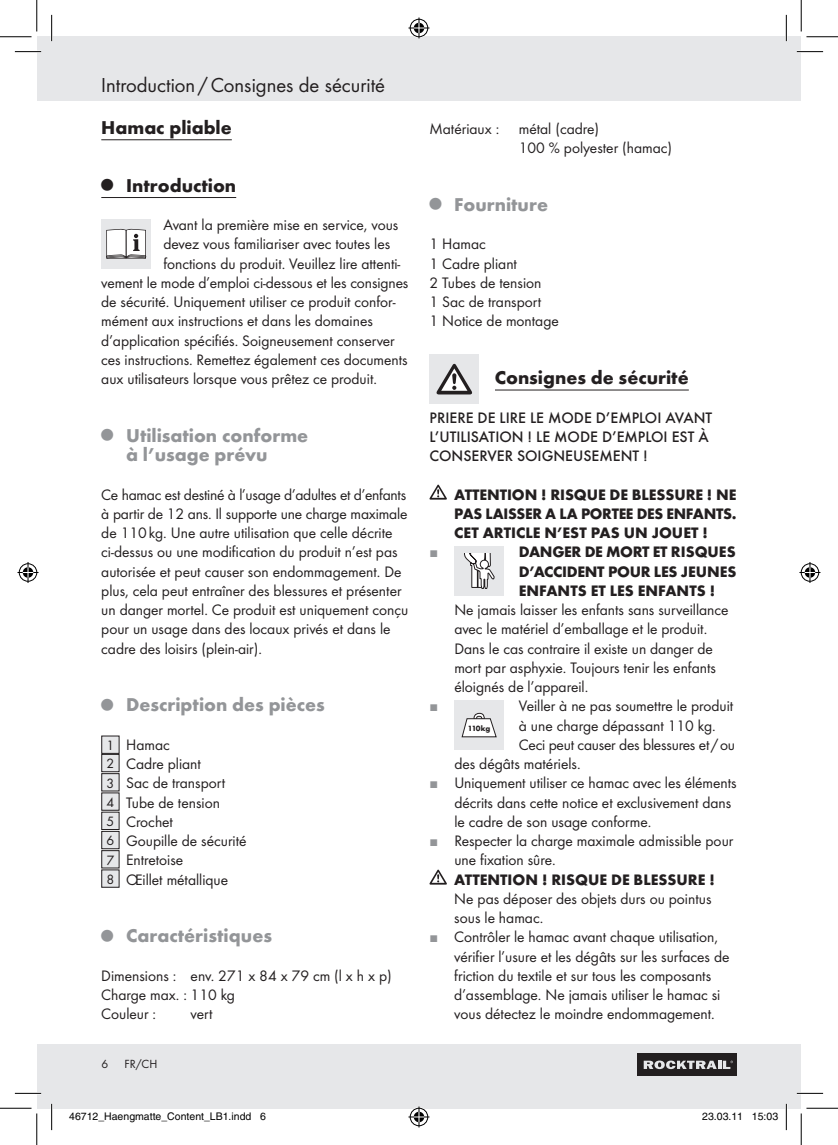
<style>
.page{position:relative;width:838px;height:1145px;background:#fff}
.page>*{position:absolute;margin:0;border:0;box-sizing:border-box;transform-origin:0 0}
.t1{font:21px "Futura Boo";color:#231f20}
.t2{font:700 19.25px/19.2px "Futura";color:#939598}
.t3{font:700 19.25px "Futura";color:#231f20}
.t4{font:15.75px/19.2px "Futura Boo";color:#231f20}
.t5{font:700 15.75px/19.2px "Futura";color:#231f20;text-align:justify}
.t6{font:500 15.75px/19.2px "Futura";color:#231f20}
.t7{font:15.75px "European Pi Three";color:#939598}
.t8{font:12.25px "Futura Boo";color:#231f20}
.t9{font:10.5px "Helvetica";color:#000}
.t10{font:700 7.88px "Futura";letter-spacing:-.06em;color:#231f20}
.s1{font-size:14px}
.s2{font-family:"European Pi Three";color:#939598}
</style>
<div class="page">
<div style="left:37px;top:37px;width:749px;height:64px;background:#e6e7e9"></div>
<div style="left:37px;top:1044px;width:749px;height:64px;background:#e6e7e9"></div>
<div style="left:786px;top:37px;width:15px;height:64px;background:#e6e7e9"></div>
<div style="left:786px;top:1044px;width:15px;height:64px;background:#e6e7e9"></div>
<div style="left:637px;top:1054px;width:99px;height:22px;background:#231f20"></div>
<svg style="left:643px;top:1061px;width:89px;height:8px"></svg>
<hr style="left:101px;top:139px;width:131px;height:1px;background:#231f20">
<hr style="left:101px;top:197px;width:135px;height:1px;background:#231f20">
<div style="left:101px;top:219px;width:50px;height:50px;background:#e6e7e9"></div>
<svg style="left:106px;top:229px;width:40px;height:30px"></svg>
<div style="left:102px;top:736px;width:17px;height:17px;background:#e6e7e9"></div>
<div style="left:101px;top:736px;width:18px;height:18px;border:1px solid #231f20"></div>
<div style="left:102px;top:754px;width:17px;height:18px;background:#e6e7e9"></div>
<div style="left:101px;top:754px;width:18px;height:18px;border:1px solid #231f20"></div>
<div style="left:102px;top:774px;width:17px;height:17px;background:#e6e7e9"></div>
<div style="left:101px;top:773px;width:18px;height:18px;border:1px solid #231f20"></div>
<div style="left:102px;top:793px;width:17px;height:17px;background:#e6e7e9"></div>
<div style="left:101px;top:792px;width:18px;height:19px;border:1px solid #231f20"></div>
<div style="left:102px;top:812px;width:17px;height:18px;background:#e6e7e9"></div>
<div style="left:101px;top:812px;width:18px;height:18px;border:1px solid #231f20"></div>
<div style="left:102px;top:831px;width:17px;height:18px;background:#e6e7e9"></div>
<div style="left:101px;top:831px;width:18px;height:18px;border:1px solid #231f20"></div>
<div style="left:102px;top:851px;width:17px;height:17px;background:#e6e7e9"></div>
<div style="left:101px;top:850px;width:18px;height:18px;border:1px solid #231f20"></div>
<div style="left:102px;top:870px;width:17px;height:17px;background:#e6e7e9"></div>
<div style="left:101px;top:869px;width:18px;height:19px;border:1px solid #231f20"></div>
<hr style="left:429px;top:390px;width:259px;height:1px;background:#231f20">
<div style="left:479px;top:354px;width:15px;height:50px;background:#fff"></div>
<div style="left:429px;top:354px;width:50px;height:50px;background:#e6e7e9"></div>
<svg style="left:436px;top:364px;width:36px;height:30px"></svg>
<svg style="left:429px;top:485px;width:18px;height:15px"></svg>
<div style="left:454px;top:546px;width:50px;height:50px;background:#e6e7e9"></div>
<svg style="left:464px;top:553px;width:30px;height:36px"></svg>
<div style="left:454px;top:700px;width:50px;height:50px;background:#e6e7e9"></div>
<svg style="left:461px;top:712px;width:36px;height:26px"></svg>
<svg style="left:429px;top:870px;width:18px;height:15px"></svg>
<hr style="left:15px;top:51px;width:26px;height:2px;background:#fff">
<hr style="left:796px;top:51px;width:27px;height:2px;background:#fff">
<hr style="left:15px;top:1092px;width:26px;height:2px;background:#fff">
<hr style="left:796px;top:1092px;width:27px;height:2px;background:#fff">
<hr style="left:51px;top:15px;width:2px;height:26px;background:#fff">
<hr style="left:51px;top:1104px;width:2px;height:26px;background:#fff">
<hr style="left:785px;top:15px;width:2px;height:26px;background:#fff">
<hr style="left:785px;top:1104px;width:2px;height:26px;background:#fff">
<svg style="left:15px;top:51px;width:26px;height:1px"></svg>
<svg style="left:796px;top:51px;width:27px;height:1px"></svg>
<svg style="left:15px;top:1093px;width:26px;height:1px"></svg>
<svg style="left:796px;top:1093px;width:27px;height:1px"></svg>
<svg style="left:51px;top:15px;width:1px;height:26px"></svg>
<svg style="left:51px;top:1104px;width:1px;height:26px"></svg>
<svg style="left:786px;top:15px;width:1px;height:26px"></svg>
<svg style="left:786px;top:1104px;width:1px;height:26px"></svg>
<hr style="left:0;top:36px;width:32px;height:1px;background:#000">
<hr style="left:806px;top:36px;width:31px;height:1px;background:#000">
<hr style="left:0;top:1108px;width:32px;height:1px;background:#000">
<hr style="left:806px;top:1108px;width:31px;height:1px;background:#000">
<hr style="left:36px;top:0;width:1px;height:31px;background:#000">
<hr style="left:36px;top:1113px;width:1px;height:32px;background:#000">
<hr style="left:800px;top:0;width:1px;height:31px;background:#000">
<hr style="left:800px;top:1113px;width:1px;height:32px;background:#000">
<svg style="left:408px;top:18px;width:21px;height:21px"></svg>
<svg style="left:408px;top:1106px;width:21px;height:21px"></svg>
<svg style="left:18px;top:562px;width:21px;height:21px"></svg>
<svg style="left:799px;top:562px;width:21px;height:21px"></svg>
<h1 class="t1" style="left:101px;top:73px;width:285px">Introduction /Consignes de sécurité</h1>
<p class="t3" style="left:101px;top:116px;width:132px">Hamac pliable</p>
<p class="t3" style="left:101px;top:173px;width:136px"><sup>Q</sup> Introduction</p>
<p class="t4" style="left:163px;top:215px;width:236px">Avant la première mise en service, vous</p>
<p class="t4" style="left:163px;top:234px;width:228px">devez vous familiariser avec toutes les</p>
<p class="t4" style="left:163px;top:254px;width:239px">fonctions du produit. Veuillez lire attenti-</p>
<p class="t4" style="left:101px;top:273px;width:309px">vement le mode d’emploi ci-dessous et les consignes</p>
<p class="t4" style="left:101px;top:292px;width:296px">de sécurité. Uniquement utiliser ce produit confor-</p>
<p class="t4" style="left:101px;top:311px;width:273px">mément aux instructions et dans les domaines</p>
<p class="t4" style="left:101px;top:331px;width:295px">d’application spécifiés. Soigneusement conserver</p>
<p class="t4" style="left:101px;top:350px;width:308px">ces instructions. Remettez également ces documents</p>
<p class="t4" style="left:101px;top:369px;width:277px">aux utilisateurs lorsque vous prêtez ce produit.</p>
<p class="t2" style="left:126px;top:426px;width:184px;text-indent:-25px"><sup>Q</sup> Utilisation conforme à l’usage prévu</p>
<p class="t4" style="left:101px;top:485px;width:308px">Ce hamac est destiné à l’usage d’adultes et d’enfants à partir de 12 ans. Il supporte une charge maximale de 110kg. Une autre utilisation que celle décrite ci-dessus ou une modification du produit n’est pas autorisée et peut causer son endommagement. De plus, cela peut entraîner des blessures et présenter un danger mortel. Ce produit est uniquement conçu pour un usage dans des locaux privés et dans le cadre des loisirs (plein-air).</p>
<p class="t2" style="left:101px;top:695px;width:225px"><sup>Q</sup> Description des pièces</p>
<p class="t4" style="left:106px;top:735px;width:141px"><span class="s1">1</span> Hamac<br><span class="s1">2</span> Cadre pliant<br><span class="s1">3</span> Sac de transport<br><span class="s1">4</span> Tube de tension<br><span class="s1">5</span> Crochet<br><span class="s1">6</span> Goupille de sécurité<br><span class="s1">7</span> Entretoise<br><span class="s1">8</span> Œillet métallique</p>
<p class="t2" style="left:101px;top:926px;width:172px"><sup>Q</sup> Caractéristiques</p>
<p class="t4" style="left:101px;top:966px;width:292px">Dimensions : env. 271 x 84 x 79 cm (l x h x p)<br>Charge max. : 110 kg<br>Couleur :</p>
<p class="t4" style="left:191px;top:1004px;width:23px">vert</p>
<p class="t8" style="left:102px;top:1057px;width:8px">6</p>
<p class="t8" style="left:124px;top:1057px;width:34px">FR/CH</p>
<p class="t4" style="left:519px;top:119px;width:155px;text-indent:-89px">Matériaux : métal (cadre)<br>100 % polyester (hamac)</p>
<p class="t2" style="left:429px;top:195px;width:120px"><sup>Q</sup> Fourniture</p>
<p class="t4" style="left:429px;top:234px;width:131px">1 Hamac<br>1 Cadre pliant<br>2 Tubes de tension<br>1 Sac de transport<br>1 Notice de montage</p>
<p class="t3" style="left:494px;top:366px;width:195px">Consignes de sécurité</p>
<p class="t6" style="left:429px;top:408px;width:284px">PRIERE DE LIRE LE MODE D’EMPLOI AVANT<br>L’UTILISATION ! LE MODE D’EMPLOI EST À<br>CONSERVER SOIGNEUSEMENT !</p>
<p class="t5" style="left:454px;top:484px;width:284px">ATTENTION ! RISQUE DE BLESSURE ! NE PAS LAISSER A LA PORTEE DES ENFANTS.<br>CET ARTICLE N’EST PAS UN JOUET !</p>
<p class="t7" style="left:429px;top:542px;width:10px">J</p>
<p class="t5" style="left:519px;top:542px;width:219px">DANGER DE MORT ET RISQUES D’ACCIDENT POUR LES JEUNES ENFANTS ET LES ENFANTS !</p>
<p class="t4" style="left:454px;top:600px;width:276px">Ne jamais laisser les enfants sans surveillance avec le matériel d’emballage et le produit.<br>Dans le cas contraire il existe un danger de mort par asphyxie. Toujours tenir les enfants éloignés de l’appareil.</p>
<p class="t7" style="left:429px;top:696px;width:10px">J</p>
<p class="t10" style="left:468px;top:723px;width:24px">110kg</p>
<p class="t4" style="left:519px;top:696px;width:216px">Veiller à ne pas soumettre le produit</p>
<p class="t4" style="left:519px;top:716px;width:198px">à une charge dépassant 110 kg.</p>
<p class="t4" style="left:519px;top:735px;width:218px">Ceci peut causer des blessures et/ou</p>
<p class="t4" style="left:454px;top:754px;width:128px">des dégâts matériels.</p>
<p class="t4" style="left:429px;top:773px;width:308px"><span class="s2">J</span> Uniquement utiliser ce hamac avec les éléments</p>
<p class="t4" style="left:454px;top:793px;width:278px">décrits dans cette notice et exclusivement dans</p>
<p class="t4" style="left:454px;top:812px;width:198px">le cadre de son usage conforme.</p>
<p class="t4" style="left:429px;top:831px;width:305px"><span class="s2">J</span> Respecter la charge maximale admissible pour</p>
<p class="t4" style="left:454px;top:850px;width:103px">une fixation sûre.</p>
<p class="t5" style="left:454px;top:869px;width:262px">ATTENTION ! RISQUE DE BLESSURE !</p>
<p class="t4" style="left:454px;top:889px;width:259px">Ne pas déposer des objets durs ou pointus</p>
<p class="t4" style="left:454px;top:908px;width:90px">sous le hamac.</p>
<p class="t4" style="left:429px;top:927px;width:290px"><span class="s2">J</span> Contrôler le hamac avant chaque utilisation,</p>
<p class="t4" style="left:454px;top:947px;width:277px">vérifier l’usure et les dégâts sur les surfaces de</p>
<p class="t4" style="left:454px;top:966px;width:258px">friction du textile et sur tous les composants</p>
<p class="t4" style="left:454px;top:985px;width:267px">d’assemblage. Ne jamais utiliser le hamac si</p>
<p class="t4" style="left:454px;top:1004px;width:262px">vous détectez le moindre endommagement.</p>
<p class="t9" style="left:69px;top:1110px;width:198px">46712_Haengmatte_Content_LB1.indd 6</p>
<p class="t9" style="left:702px;top:1110px;width:77px">23.03.11 15:03</p>
</div>
